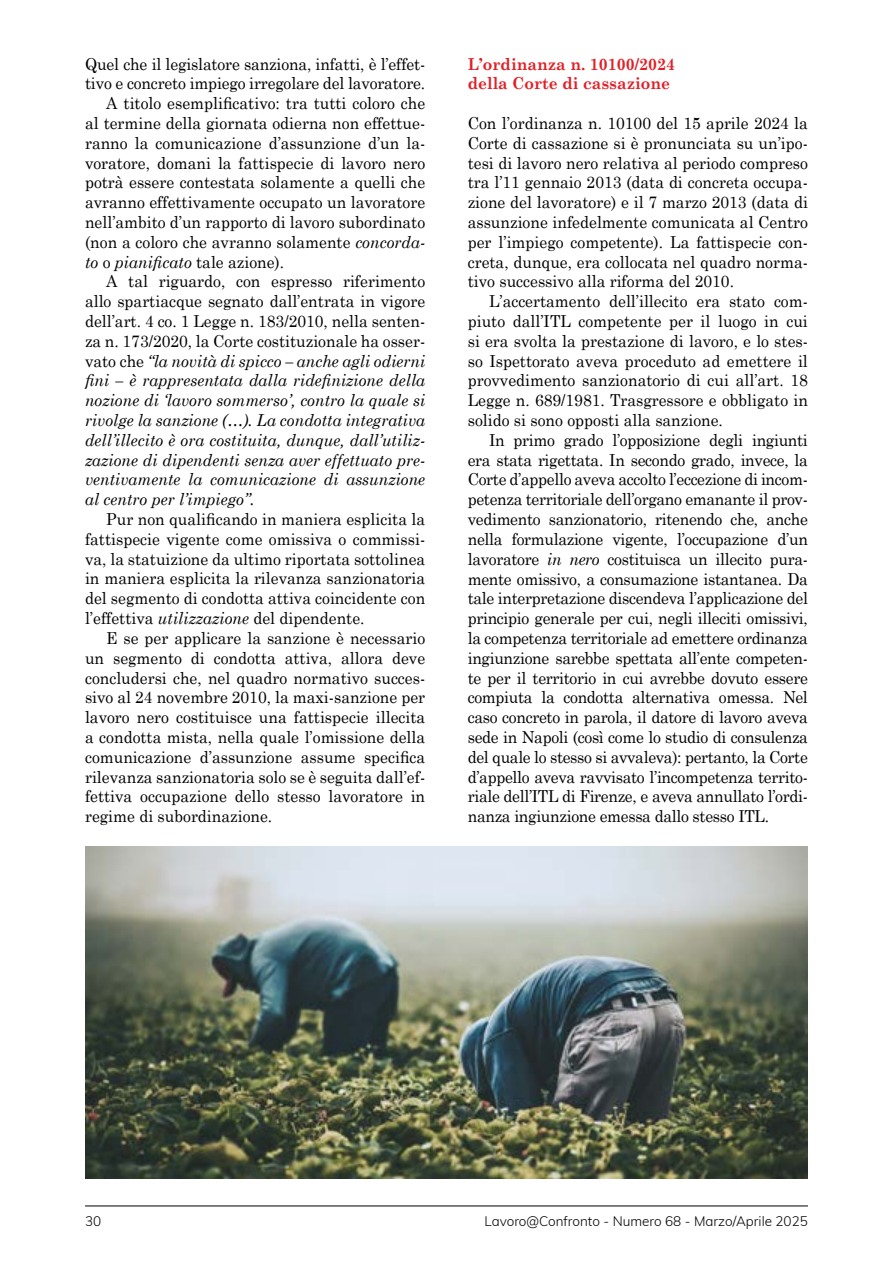
<style>
.page{position:relative;width:893px;height:1263px;background:#fff}
.page>*{position:absolute;margin:0;border:0;box-sizing:border-box;transform-origin:0 0}
.t1{font:16.5px/19.8px "Century Schoolbook";color:#000;text-align:justify;scale:.95 1}
.t2{font:italic 16.5px "Century Schoolbook";color:#000;scale:.95 1}
.t3{font:700 16.5px/19.8px "Century Schoolbook";color:#e21f26;scale:.95 1}
.t4{font:300 13.5px "Muli";color:#000}
.s1{font-style:italic}
.s2{font-style:normal}
</style>
<div class="page">
<hr style="left:85px;top:1205px;width:723px;height:1px;background:#000">
<img style="left:85px;top:847px;width:723px;height:331px">
<p class="t1" style="left:85px;top:53px;width:360px">Quel che il legislatore sanziona, infatti, è l’effet-</p>
<p class="t1" style="left:85px;top:73px;width:360px">tivo e concreto impiego irregolare del lavoratore.</p>
<p class="t1" style="left:106px;top:93px;width:337px">A titolo esemplificativo: tra tutti coloro che</p>
<p class="t1" style="left:85px;top:113px;width:360px">al termine della giornata odierna non effettue-</p>
<p class="t1" style="left:85px;top:133px;width:360px">ranno la comunicazione d’assunzione d’un la-</p>
<p class="t1" style="left:85px;top:152px;width:360px">voratore, domani la fattispecie di lavoro nero</p>
<p class="t1" style="left:85px;top:172px;width:360px">potrà essere contestata solamente a quelli che</p>
<p class="t1" style="left:85px;top:192px;width:360px">avranno effettivamente occupato un lavoratore</p>
<p class="t1" style="left:85px;top:212px;width:360px">nell’ambito d’un rapporto di lavoro subordinato</p>
<p class="t1" style="left:85px;top:232px;width:360px">(non a coloro che avranno solamente <span class="s1">concorda-</span></p>
<p class="t2" style="left:85px;top:252px;width:211px">to <span class="s2">o</span> pianificato <span class="s2">tale azione).</span></p>
<p class="t1" style="left:106px;top:271px;width:337px">A tal riguardo, con espresso riferimento</p>
<p class="t1" style="left:85px;top:291px;width:360px">allo spartiacque segnato dall’entrata in vigore</p>
<p class="t1" style="left:85px;top:311px;width:360px">dell’art. 4 co. 1 Legge n. 183/2010, nella senten-</p>
<p class="t1" style="left:85px;top:331px;width:360px">za n. 173/2020, la Corte costituzionale ha osser-</p>
<p class="t2" style="left:85px;top:351px;width:360px"><span class="s2">vato che</span> “la novità di spicco – anche agli odierni</p>
<p class="t2" style="left:85px;top:370px;width:360px">fini – è rappresentata dalla ridefinizione della</p>
<p class="t2" style="left:85px;top:390px;width:360px">nozione di ‘lavoro sommerso’, contro la quale si</p>
<p class="t2" style="left:85px;top:410px;width:360px">rivolge la sanzione (…). La condotta integrativa</p>
<p class="t2" style="left:85px;top:430px;width:360px">dell’illecito è ora costituita, dunque, dall’utiliz-</p>
<p class="t2" style="left:85px;top:450px;width:360px">zazione di dipendenti senza aver effettuato pre-</p>
<p class="t2" style="left:85px;top:469px;width:360px">ventivamente la comunicazione di assunzione</p>
<p class="t2" style="left:85px;top:489px;width:180px">al centro per l’impiego”.</p>
<p class="t1" style="left:85px;top:509px;width:360px;text-indent:21px">Pur non qualificando in maniera esplicita la fattispecie vigente come omissiva o commissi&shy;va, la statuizione da ultimo riportata sottolinea in maniera esplicita la rilevanza sanzionatoria del segmento di condotta attiva coincidente con l’effettiva <span class="s1">utilizzazione</span> del dipendente.</p>
<p class="t1" style="left:85px;top:628px;width:360px;text-indent:21px">E se per applicare la sanzione è necessario un segmento di condotta attiva, allora deve concludersi che, nel quadro normativo succes&shy;sivo al 24 novembre 2010, la maxi-sanzione per lavoro nero costituisce una fattispecie illecita a condotta mista, nella quale l’omissione della comunicazione d’assunzione assume specifica rilevanza sanzionatoria solo se è seguita dall’ef&shy;fettiva occupazione dello stesso lavoratore in regime di subordinazione.</p>
<p class="t3" style="left:468px;top:54px;width:220px">L’ordinanza n. 10100/2024 della Corte di cassazione</p>
<p class="t1" style="left:468px;top:113px;width:360px">Con l’ordinanza n. 10100 del 15 aprile 2024 la Corte di cassazione si è pronunciata su un’ipo&shy;tesi di lavoro nero relativa al periodo compreso tra l’11 gennaio 2013 (data di concreta occupa&shy;zione del lavoratore) e il 7 marzo 2013 (data di assunzione infedelmente comunicata al Centro per l’impiego competente). La fattispecie con&shy;creta, dunque, era collocata nel quadro norma&shy;tivo successivo alla riforma del 2010.</p>
<p class="t1" style="left:468px;top:291px;width:360px;text-indent:21px">L’accertamento dell’illecito era stato com&shy;piuto dall’ITL competente per il luogo in cui si era svolta la prestazione di lavoro, e lo stes&shy;so Ispettorato aveva proceduto ad emettere il provvedimento sanzionatorio di cui all’art. 18<br>Legge n. 689/1981. Trasgressore e obbligato in solido si sono opposti alla sanzione.</p>
<p class="t1" style="left:468px;top:430px;width:360px;text-indent:21px">In primo grado l’opposizione degli ingiunti era stata rigettata. In secondo grado, invece, la Corte d’appello aveva accolto l’eccezione di incom&shy;petenza territoriale dell’organo emanante il prov&shy;vedimento sanzionatorio, ritenendo che, anche nella formulazione vigente, l’occupazione d’un lavoratore <span class="s1">in nero</span> costituisca un illecito pura&shy;mente omissivo, a consumazione istantanea. Da tale interpretazione discendeva l’applicazione del principio generale per cui, negli illeciti omissivi, la competenza territoriale ad emettere ordinanza ingiunzione sarebbe spettata all’ente competen&shy;te per il territorio in cui avrebbe dovuto essere compiuta la condotta alternativa omessa. Nel caso concreto in parola, il datore di lavoro aveva sede in Napoli (così come lo studio di consulenza del quale lo stesso si avvaleva): pertanto, la Corte d’appello aveva ravvisato l’incompetenza territo&shy;riale dell’ITL di Firenze, e aveva annullato l’ordi&shy;nanza ingiunzione emessa dallo stesso ITL.</p>
<p class="t4" style="left:85px;top:1211px;width:18px">30</p>
<p class="t4" style="left:484px;top:1211px;width:325px">Lavoro@Confronto - Numero 68 - Marzo/Aprile 2025</p>
</div>
